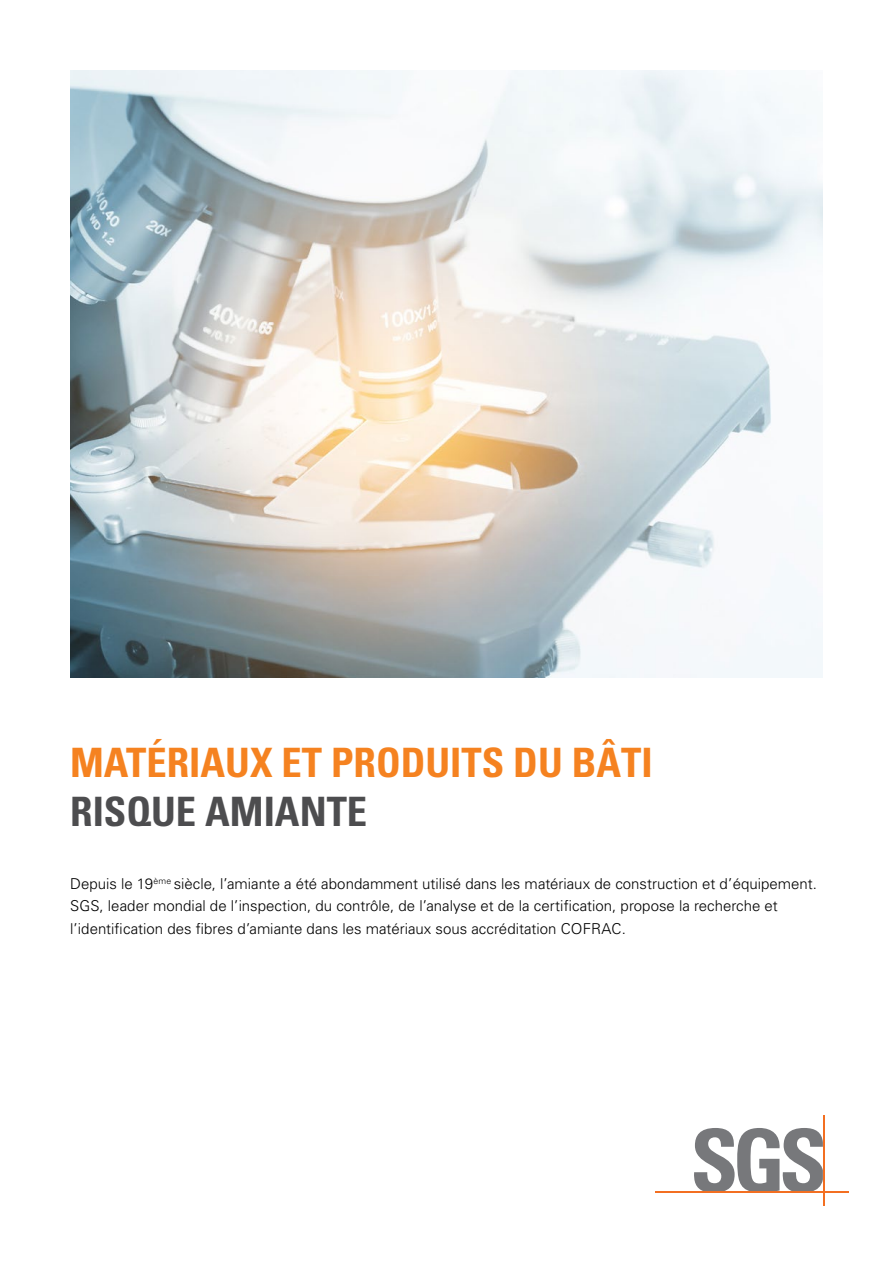
<style>
.page{position:relative;width:893px;height:1263px;background:#fff}
.page>*{position:absolute;margin:0;border:0;box-sizing:border-box;transform-origin:0 0}
.t1{font:700 condensed 40.5px "Univers";color:#f58220}
.t2{font:700 condensed 40.5px "Univers";color:#4d4d4f}
.t3{font:300 15px/22.5px "Univers";color:#000}
</style>
<div class="page">
<svg style="left:694px;top:1128px;width:129px;height:63px"></svg>
<hr style="left:655px;top:1191px;width:194px;height:2px;background:#f36f21">
<hr style="left:823px;top:1115px;width:1px;height:91px;background:#f36f21">
<img style="left:70px;top:70px;width:753px;height:607px">
<h1 class="t1" style="left:70px;top:738px;width:584px">MATÉRIAUX ET PRODUITS DU BÂTI</h1>
<h1 class="t2" style="left:70px;top:787px;width:299px">RISQUE AMIANTE</h1>
<p class="t3" style="left:70px;top:872px;width:748px">Depuis le 19<sup>ème</sup> siècle, l’amiante a été abondamment utilisé dans les matériaux de construction et d’équipement.<br>SGS, leader mondial de l’inspection, du contrôle, de l’analyse et de la certification, propose la recherche et l’identification des fibres d’amiante dans les matériaux sous accréditation COFRAC.</p>
</div>
